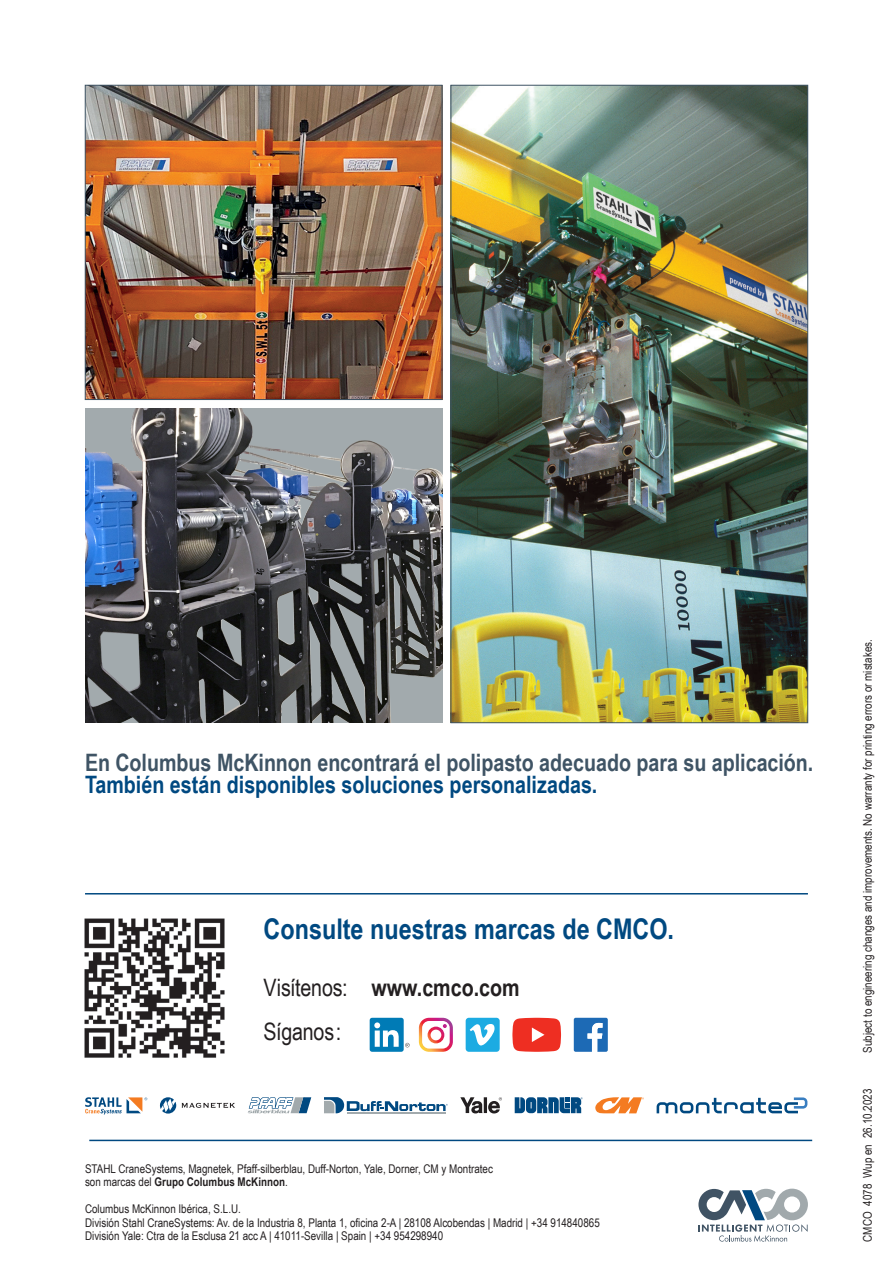
<style>
.page{position:relative;width:893px;height:1263px;background:#fff}
.page>*{position:absolute;margin:0;border:0;box-sizing:border-box;transform-origin:0 0}
.t1{font:700 28.5px "Arial Narrow";color:#004981}
.t2{font:700 24px/22.5px "Arial Narrow";color:#3f5465}
.t3{font:700 24px "Arial Narrow";color:#231f20}
.t4{font:24px "Arial Narrow";letter-spacing:-.01em;color:#231f20}
.TABELLE_LINKS_en{font:12px/13.5px "Arial Narrow";color:#231f20}
.s1{color:#004981}
.s2{font-weight:400}
.s3{font-weight:700}
</style>
<div class="page">
<hr style="left:85px;top:893px;width:723px;height:1px;background:#004981">
<svg style="left:512px;top:1018px;width:49px;height:34px"></svg>
<svg style="left:574px;top:1018px;width:34px;height:34px"></svg>
<svg style="left:419px;top:1018px;width:34px;height:34px"></svg>
<svg style="left:405px;top:1043px;width:5px;height:4px"></svg>
<div style="left:370px;top:1018px;width:34px;height:34px;background:#007bb6;border-radius:2px"></div>
<svg style="left:374px;top:1022px;width:25px;height:25px"></svg>
<div style="left:466px;top:1018px;width:34px;height:34px;background:#1cabe2;border-radius:3px"></div>
<svg style="left:470px;top:1024px;width:25px;height:21px"></svg>
<hr style="left:89px;top:1140px;width:723px;height:1px;background:#004981">
<img style="left:84px;top:918px;width:141px;height:140px">
<svg style="left:595px;top:1097px;width:49px;height:16px"></svg>
<svg style="left:515px;top:1097px;width:68px;height:16px"></svg>
<svg style="left:160px;top:1097px;width:16px;height:16px"></svg>
<svg style="left:182px;top:1103px;width:53px;height:5px"></svg>
<svg style="left:248px;top:1097px;width:63px;height:16px"></svg>
<svg style="left:85px;top:1097px;width:62px;height:17px"></svg>
<svg style="left:460px;top:1097px;width:42px;height:16px"></svg>
<svg style="left:324px;top:1097px;width:124px;height:16px"></svg>
<svg style="left:657px;top:1097px;width:150px;height:16px"></svg>
<svg style="left:698px;top:1188px;width:110px;height:54px"></svg>
<img style="left:85px;top:408px;width:357px;height:315px">
<img style="left:453px;top:87px;width:353px;height:634px">
<img style="left:87px;top:87px;width:353px;height:311px">
<div style="left:85px;top:85px;width:357px;height:315px;border:1px solid #3f5465"></div>
<p class="t2" style="left:85px;top:750px;width:730px">En Columbus McKinnon encontrará el polipasto adecuado para su aplicación.<br><span class="s1">También están disponibles soluciones personalizadas.</span></p>
<p class="t1" style="left:264px;top:908px;width:412px">Consulte nuestras marcas de CMCO.</p>
<p class="t3" style="left:264px;top:969px;width:258px"><span class="s2">Visítenos:</span> www.cmco.com</p>
<p class="t4" style="left:264px;top:1014px;width:79px">Síganos:</p>
<p class="TABELLE_LINKS_en" style="left:85px;top:1161px;width:409px">STAHL CraneSystems, Magnetek, Pfaff-silberblau, Duff-Norton, Yale, Dorner, CM y Montratec son marcas del <span class="s3">Grupo Columbus McKinnon</span>.</p>
<p class="TABELLE_LINKS_en" style="left:85px;top:1202px;width:157px">Columbus McKinnon Ibérica, S.L.U.</p>
<p class="TABELLE_LINKS_en" style="left:85px;top:1215px;width:516px">División Stahl CraneSystems: Av. de la Industria 8, Planta 1, oficina 2-A | 28108 Alcobendas | Madrid | +34 914840865<br>División Yale: Ctra de la Esclusa 21 acc A | 41011-Sevilla | Spain | +34 954298940</p>
<p class="TABELLE_LINKS_en" style="left:860px;top:1053px;width:415px;rotate:-90deg">Subject to engineering changes and improvements. No warranty for printing errors or mistakes.</p>
<p class="TABELLE_LINKS_en" style="left:860px;top:1242px;width:154px;rotate:-90deg">CMCO 4078 Wup en 26.10.2023</p>
</div>
